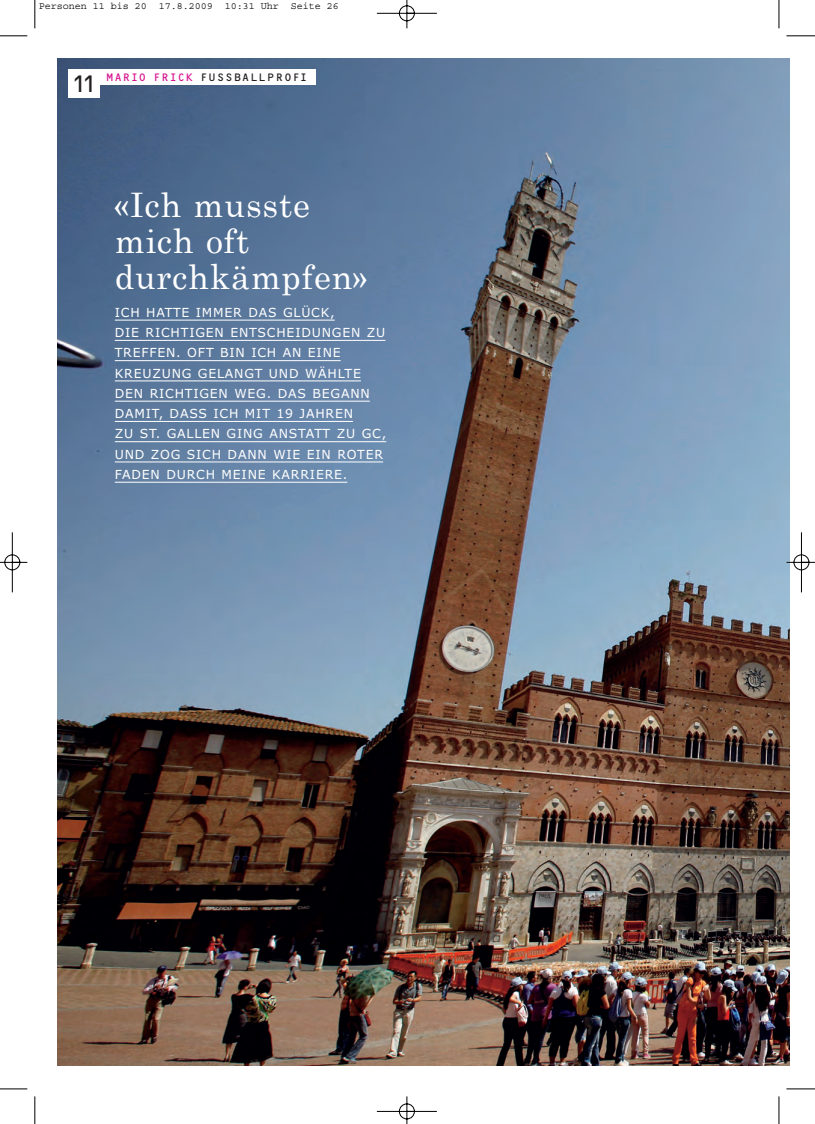
<style>
.page{position:relative;width:815px;height:1124px;background:#fff}
.page>*{position:absolute;margin:0;border:0;box-sizing:border-box;transform-origin:0 0}
.t1{font:33.75px/36.2px "Century";letter-spacing:.03em;color:#fff}
.t2{font:23px "OCRF";color:#231f20}
.t3{font:12.5px/20.2px "Verdana";letter-spacing:.065em;color:#fff}
.t4{font:11.25px "OCRF";letter-spacing:.13em;color:#231f20}
.t5{font:10px "Courier";color:#000}
.s1{color:#d7148e}
</style>
<div class="page">
<img style="left:0;top:0;width:815px;height:1123px">
<p class="t5" style="left:39px;top:3px;width:302px">Personen 11 bis 20 17.8.2009 10:31 Uhr Seite 26</p>
<h2 class="t2" style="left:72px;top:76px;width:27px">11</h2>
<p class="t4" style="left:106px;top:73px;width:203px"><span class="s1">MARIO FRICK</span> FUSSBALLPROFI</p>
<h1 class="t1" style="left:115px;top:186px;width:255px">«Ich musste mich oft durchkämpfen»</h1>
<p class="t3" style="left:115px;top:303px;width:273px">ICH HATTE IMMER DAS GLÜCK,<br>DIE RICHTIGEN ENTSCHEIDUNGEN ZU<br>TREFFEN. OFT BIN ICH AN EINE<br>KREUZUNG GELANGT UND WÄHLTE<br>DEN RICHTIGEN WEG. DAS BEGANN<br>DAMIT, DASS ICH MIT 19 JAHREN<br>ZU ST. GALLEN GING ANSTATT ZU GC,<br>UND ZOG SICH DANN WIE EIN ROTER<br>FADEN DURCH MEINE KARRIERE.</p>
</div>
